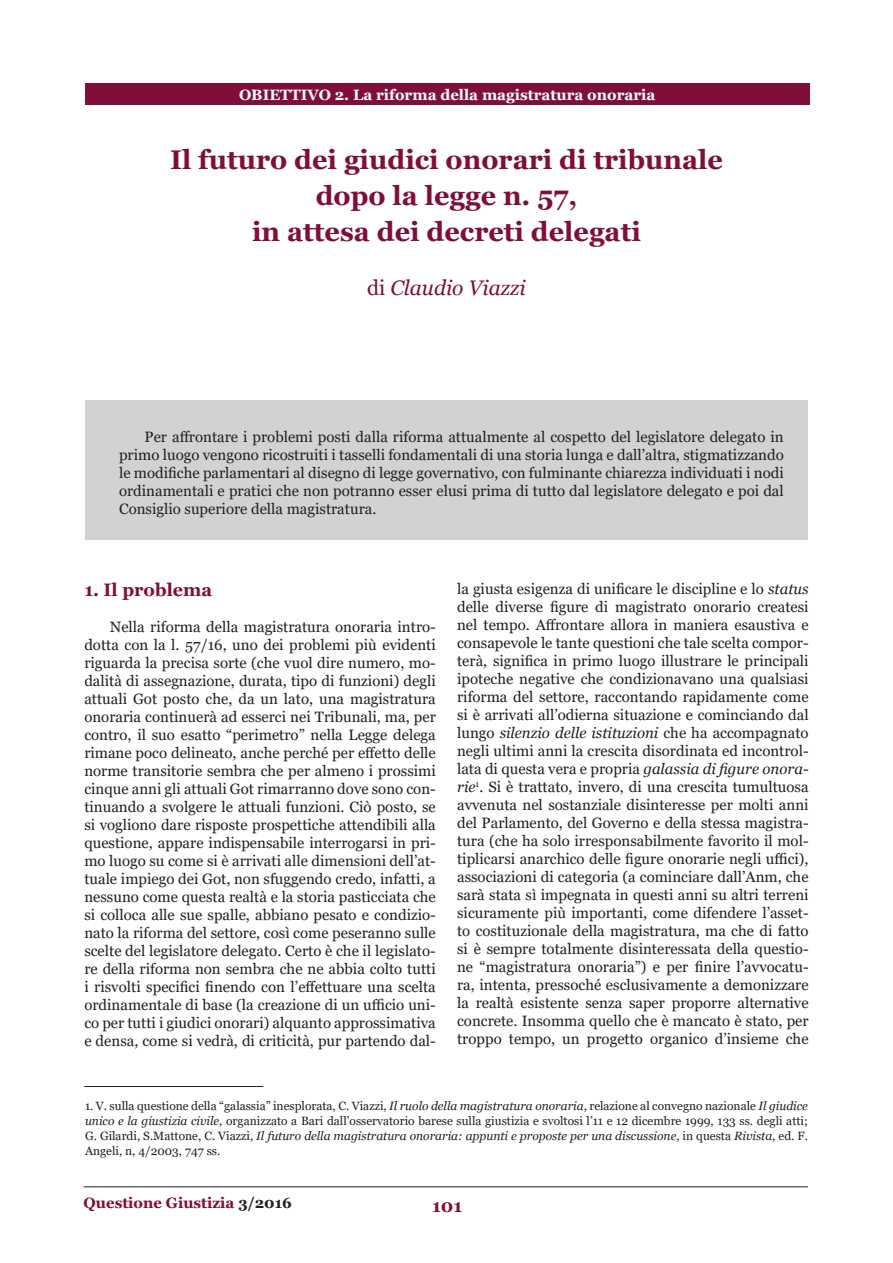
<style>
.page{position:relative;width:893px;height:1263px;background:#fff}
.page>*{position:absolute;margin:0;border:0;box-sizing:border-box;transform-origin:0 0}
.t1{font:700 27px/36px "Georgia";color:#800e3b;text-align:center}
.t2{font:italic 21px "Georgia";color:#800e3b}
.t3{font:700 18px "Georgia";color:#800e3b}
.t4{font:15px/18px "Georgia";color:#231f20;text-align:justify}
.t5{font:700 15px "Georgia";color:#fff}
.t6{font:700 15px "Georgia";color:#800e3b}
.t7{font:12px/15px "Georgia";color:#231f20;text-align:justify}
.s1{font-style:normal}
.s2{font-style:italic}
.s3{color:#231f20}
</style>
<div class="page">
<hr style="left:84px;top:1186px;width:724px;height:1px;background:#231f20">
<div style="left:85px;top:83px;width:724px;height:22px;background:#800e3b"></div>
<div style="left:85px;top:401px;width:723px;height:139px;background:#d1d2d4"></div>
<hr style="left:84px;top:1086px;width:179px;height:1px;background:#231f20">
<p class="t5" style="left:239px;top:85px;width:418px">OBIETTIVO 2. La riforma della magistratura onoraria</p>
<h1 class="t1" style="left:170px;top:142px;width:554px">Il futuro dei giudici onorari di tribunale dopo la legge n. 57,<br>in attesa dei decreti delegati</h1>
<h2 class="t2" style="left:367px;top:275px;width:160px"><span class="s1">di</span> Claudio Viazzi</h2>
<p class="t4" style="left:119px;top:428px;width:666px;text-indent:26px">Per affrontare i problemi posti dalla riforma attualmente al cospetto del legislatore delegato in primo luogo vengono ricostruiti i tasselli fondamentali di una storia lunga e dall’altra, stigmatizzando le modifiche parlamentari al disegno di legge governativo, con fulminante chiarezza individuati i nodi ordinamentali e pratici che non potranno esser elusi prima di tutto dal legislatore delegato e poi dal Consiglio superiore della magistratura.</p>
<p class="t3" style="left:84px;top:578px;width:129px">1. Il problema</p>
<p class="t4" style="left:84px;top:618px;width:353px;text-indent:26px">Nella riforma della magistratura onoraria intro&shy;dotta con la l. 57/16, uno dei problemi più evidenti riguarda la precisa sorte (che vuol dire numero, mo&shy;dalità di assegnazione, durata, tipo di funzioni) degli attuali Got posto che, da un lato, una magistratura onoraria continuerà ad esserci nei Tribunali, ma, per contro, il suo esatto “perimetro” nella Legge delega rimane poco delineato, anche perché per effetto delle norme transitorie sembra che per almeno i prossimi cinque anni gli attuali Got rimarranno dove sono con&shy;tinuando a svolgere le attuali funzioni. Ciò posto, se si vogliono dare risposte prospettiche attendibili alla questione, appare indispensabile interrogarsi in pri&shy;mo luogo su come si è arrivati alle dimensioni dell’at&shy;tuale impiego dei Got, non sfuggendo credo, infatti, a nessuno come questa realtà e la storia pasticciata che si colloca alle sue spalle, abbiano pesato e condizio&shy;nato la riforma del settore, così come peseranno sulle scelte del legislatore delegato. Certo è che il legislato&shy;re della riforma non sembra che ne abbia colto tutti i risvolti specifici finendo con l’effettuare una scelta ordinamentale di base (la creazione di un ufficio uni&shy;co per tutti i giudici onorari) alquanto approssimativa e densa, come si vedrà, di criticità, pur partendo dal-</p>
<p class="t4" style="left:457px;top:580px;width:353px">la giusta esigenza di unificare le discipline e lo <span class="s2">status </span>delle diverse figure di magistrato onorario createsi nel tempo. Affrontare allora in maniera esaustiva e consapevole le tante questioni che tale scelta compor&shy;terà, significa in primo luogo illustrare le principali ipoteche negative che condizionavano una qualsiasi riforma del settore, raccontando rapidamente come si è arrivati all’odierna situazione e cominciando dal lungo <span class="s2">silenzio delle istituzioni</span> che ha accompagnato negli ultimi anni la crescita disordinata ed incontrol&shy;lata di questa vera e propria <span class="s2">galassia di figure onora&shy;rie</span><sup>1</sup><span class="s2">.</span> Si è trattato, invero, di una crescita tumultuosa avvenuta nel sostanziale disinteresse per molti anni del Parlamento, del Governo e della stessa magistra&shy;tura (che ha solo irresponsabilmente favorito il mol&shy;tiplicarsi anarchico delle figure onorarie negli uffici), associazioni di categoria (a cominciare dall’Anm, che sarà stata sì impegnata in questi anni su altri terreni sicuramente più importanti, come difendere l’asset&shy;to costituzionale della magistratura, ma che di fatto si è sempre totalmente disinteressata della questio&shy;ne “magistratura onoraria”) e per finire l’avvocatu&shy;ra, intenta, pressoché esclusivamente a demonizzare la realtà esistente senza saper proporre alternative concrete. Insomma quello che è mancato è stato, per troppo tempo, un progetto organico d’insieme che</p>
<p class="t7" style="left:85px;top:1099px;width:724px">1. V. sulla questione della “galassia” inesplorata, C. Viazzi, <span class="s2">Il ruolo della magistratura onoraria</span>, relazione al convegno nazionale <span class="s2">Il giudice unico e la giustizia civile</span>, organizzato a Bari dall’osservatorio barese sulla giustizia e svoltosi l’11 e 12 dicembre 1999, 133 ss. degli atti; G. Gilardi, S.Mattone, C. Viazzi, <span class="s2">Il futuro della magistratura onoraria: appunti e proposte per una discussione</span>, in questa <span class="s2">Rivista</span>, ed. F.<br>Angeli, n, 4/2003, 747 ss.</p>
<p class="t6" style="left:84px;top:1193px;width:210px">Questione Giustizia <span class="s3">3/2016</span></p>
<p class="t3" style="left:432px;top:1194px;width:32px">101</p>
</div>
